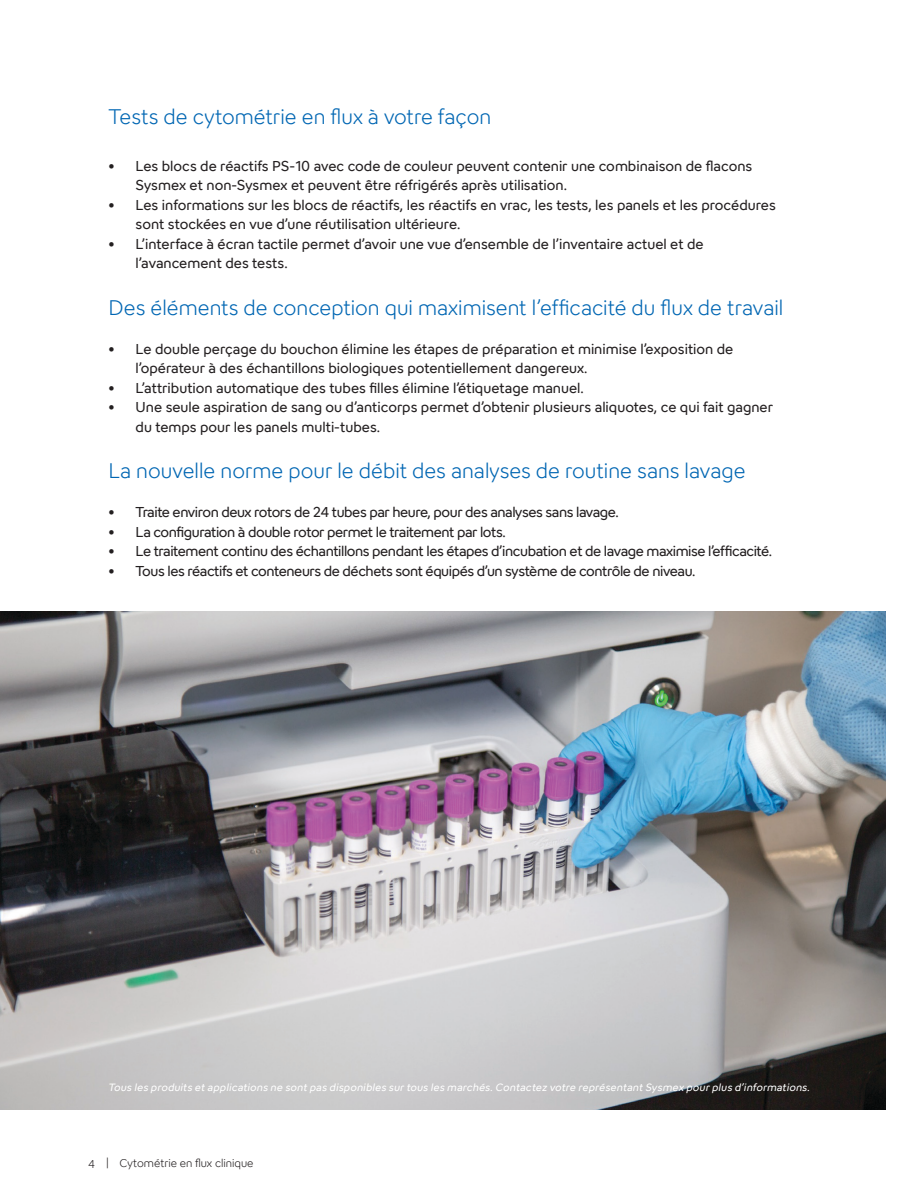
<style>
.page{position:relative;width:918px;height:1188px;background:#fff}
.page>*{position:absolute;margin:0;border:0;box-sizing:border-box;transform-origin:0 0}
.t1{font:300 21px "Sysmex";color:#0166b3}
.t2{font:14.25px/19.5px "Sysmex";color:#231f20}
.t3{font:14.25px "Sysmex";letter-spacing:-.03em;color:#231f20}
.t4{font:300 11.25px "Sysmex";color:#231f20}
.t5{font:italic 10.5px "Sysmex";color:#fff}
</style>
<div class="page">
<img style="left:0;top:612px;width:886px;height:497px">
<img style="left:850px;top:611px;width:36px;height:149px">
<p class="t1" style="left:109px;top:103px;width:384px">Tests de cytométrie en flux à votre façon</p>
<p class="t2" style="left:136px;top:155px;width:618px;text-indent:-27px">• Les blocs de réactifs PS-10 avec code de couleur peuvent contenir une combinaison de flacons<br>Sysmex et non-Sysmex et peuvent être réfrigérés après utilisation.</p>
<p class="t2" style="left:136px;top:194px;width:642px;text-indent:-27px">• Les informations sur les blocs de réactifs, les réactifs en vrac, les tests, les panels et les procédures sont stockées en vue d’une réutilisation ultérieure.</p>
<p class="t2" style="left:136px;top:233px;width:570px;text-indent:-27px">• L’interface à écran tactile permet d’avoir une vue d’ensemble de l’inventaire actuel et de l’avancement des tests.</p>
<p class="t1" style="left:109px;top:294px;width:676px">Des éléments de conception qui maximisent l’efficacité du flux de travail</p>
<p class="t2" style="left:136px;top:338px;width:599px;text-indent:-27px">• Le double perçage du bouchon élimine les étapes de préparation et minimise l’exposition de l’opérateur à des échantillons biologiques potentiellement dangereux.</p>
<p class="t2" style="left:109px;top:377px;width:477px">• L’attribution automatique des tubes filles élimine l’étiquetage manuel.</p>
<p class="t2" style="left:136px;top:397px;width:639px;text-indent:-27px">• Une seule aspiration de sang ou d’anticorps permet d’obtenir plusieurs aliquotes, ce qui fait gagner du temps pour les panels multi-tubes.</p>
<p class="t1" style="left:109px;top:457px;width:639px">La nouvelle norme pour le débit des analyses de routine sans lavage</p>
<p class="t3" style="left:109px;top:503px;width:512px">• Traite environ deux rotors de 24 tubes par heure, pour des analyses sans lavage.</p>
<p class="t3" style="left:109px;top:523px;width:399px">• La configuration à double rotor permet le traitement par lots.</p>
<p class="t3" style="left:109px;top:542px;width:665px">• Le traitement continu des échantillons pendant les étapes d’incubation et de lavage maximise l’efficacité.</p>
<p class="t3" style="left:109px;top:562px;width:588px">• Tous les réactifs et conteneurs de déchets sont équipés d’un système de contrôle de niveau.</p>
<p class="t5" style="left:108px;top:1081px;width:705px">Tous les produits etapplications ne sontpas disponibles surtous les marchés.Contactez votre représentantSysmex pourplus d’informations.</p>
<p class="t4" style="left:88px;top:1156px;width:167px">4 | Cytométrie en flux clinique</p>
</div>
